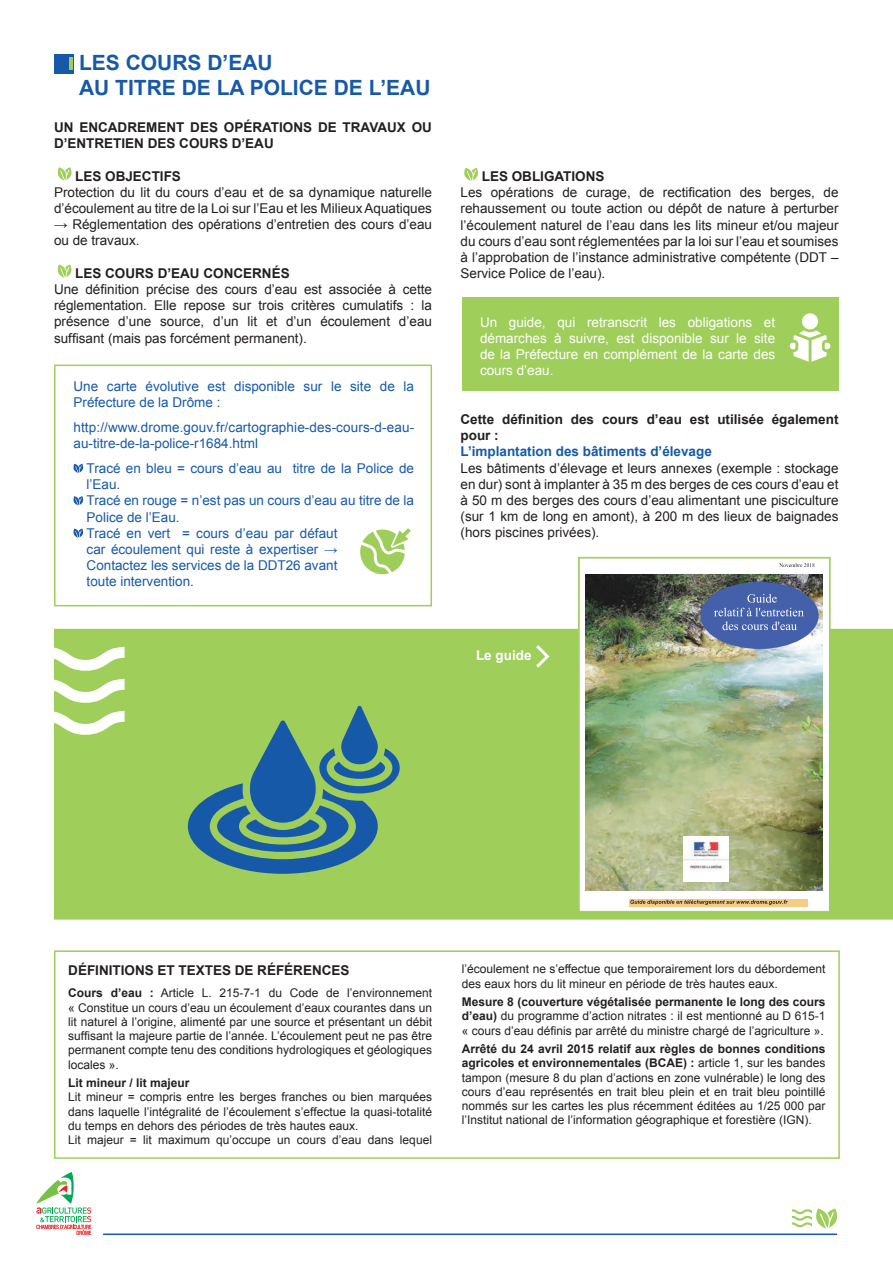
<style>
.page{position:relative;width:893px;height:1263px;background:#fff}
.page>*{position:absolute;margin:0;border:0;box-sizing:border-box;transform-origin:0 0}
.t1{font:700 21px/25.2px "Arial";color:#1759a9}
.t2{font:13.5px/16.2px "Arial";color:#231f20;text-align:justify}
.t3{font:13.5px/16.2px "Arial";color:#1759a9}
.t4{font:700 13.5px/16.2px "Arial";color:#231f20}
.t5{font:13.5px/16.2px "Arial";color:#fff;text-align:justify}
.t6{font:700 13.5px "Arial";color:#1759a9}
.t7{font:700 13.5px "Arial";color:#fff}
.t8{font:12px/14.2px "Arial";color:#231f20;text-align:justify}
.t9{font:700 12px "Arial";color:#231f20}
.s1{font-weight:700}
</style>
<div class="page">
<hr style="left:103px;top:1233px;width:734px;height:2px;background:#1759a9">
<svg style="left:792px;top:1208px;width:45px;height:20px"></svg>
<svg style="left:36px;top:1172px;width:55px;height:63px"></svg>
<div style="left:462px;top:298px;width:376px;height:93px;background:#9fce5a"></div>
<div style="left:54px;top:629px;width:839px;height:290px;background:#9fce5a"></div>
<div style="left:54px;top:54px;width:19px;height:19px;background:#1759a9"></div>
<hr style="left:69px;top:57px;width:4px;height:13px;background:#9fce5a">
<svg style="left:58px;top:167px;width:13px;height:14px"></svg>
<svg style="left:58px;top:265px;width:13px;height:13px"></svg>
<svg style="left:73px;top:464px;width:10px;height:9px"></svg>
<svg style="left:73px;top:496px;width:10px;height:9px"></svg>
<svg style="left:73px;top:528px;width:10px;height:10px"></svg>
<img style="left:578px;top:557px;width:253px;height:355px">
<svg style="left:464px;top:168px;width:14px;height:13px"></svg>
<div style="left:54px;top:365px;width:378px;height:241px;border:2px solid #9fce5a"></div>
<div style="left:802px;top:313px;width:16px;height:16px;background:#fff;border-radius:50%"></div>
<svg style="left:790px;top:330px;width:40px;height:32px"></svg>
<svg style="left:188px;top:706px;width:212px;height:168px;background:#659c7b"></svg>
<svg style="left:533px;top:642px;width:19px;height:29px"></svg>
<div style="left:54px;top:950px;width:786px;height:209px;border:2px solid #9fce5a"></div>
<svg style="left:360px;top:528px;width:51px;height:46px"></svg>
<h1 class="t1" style="left:79px;top:51px;width:353px">LES COURS D’EAU<br>AU TITRE DE LA POLICE DE L’EAU</h1>
<p class="t4" style="left:54px;top:120px;width:379px">UN ENCADREMENT DES OPÉRATIONS DE TRAVAUX OU<br>D’ENTRETIEN DES COURS D’EAU</p>
<p class="t4" style="left:75px;top:168px;width:107px">LES OBJECTIFS</p>
<p class="t2" style="left:54px;top:184px;width:380px">Protection du lit du cours d’eau et de sa dynamique naturelle d’écoulement au titre de la Loi sur l’Eau et les Milieux Aquatiques</p>
<p class="t2" style="left:54px;top:216px;width:379px">→ Réglementation des opérations d’entretien des cours d’eau ou de travaux.</p>
<p class="t4" style="left:75px;top:265px;width:216px">LES COURS D’EAU CONCERNÉS</p>
<p class="t2" style="left:54px;top:281px;width:380px">Une définition précise des cours d’eau est associée à cette réglementation. Elle repose sur trois critères cumulatifs : la présence d’une source, d’un lit et d’un écoulement d’eau suffisant (mais pas forcément permanent).</p>
<p class="t3" style="left:73px;top:378px;width:342px">Une carte évolutive est disponible sur le site de la<br>Préfecture de la Drôme :</p>
<p class="t3" style="left:73px;top:419px;width:342px">http://www.drome.gouv.fr/cartographie-des-cours-d-eau&shy;au-titre-de-la-police-r1684.html</p>
<p class="t3" style="left:87px;top:460px;width:329px">Tracé en bleu = cours d’eau au titre de la Police de l’Eau.<br>Tracé en rouge = n’est pas un cours d’eau au titre de la<br>Police de l’Eau.<br>Tracé en vert = cours d’eau par défaut<br>car écoulement qui reste à expertiser →<br>Contactez les services de la DDT26 avant<br>toute intervention.</p>
<p class="t4" style="left:482px;top:169px;width:124px">LES OBLIGATIONS</p>
<p class="t2" style="left:461px;top:184px;width:379px">Les opérations de curage, de rectification des berges, de rehaussement ou toute action ou dépôt de nature à perturber l’écoulement naturel de l’eau dans les lits mineur et/ou majeur du cours d’eau sont réglementées par la loi sur l’eau et soumises à l’approbation de l’instance administrative compétente (DDT – Service Police de l’eau).</p>
<p class="t5" style="left:480px;top:314px;width:297px">Un guide, qui retranscrit les obligations et démarches à suivre, est disponible sur le site de la Préfecture en complément de la carte des cours d’eau.</p>
<p class="t4" style="left:461px;top:412px;width:379px">Cette définition des cours d’eau est utilisée également pour :</p>
<p class="t6" style="left:461px;top:443px;width:253px">L’implantation des bâtiments d’élevage</p>
<p class="t2" style="left:461px;top:460px;width:379px">Les bâtiments d’élevage et leurs annexes (exemple : stockage en dur) sont à implanter à 35 m des berges de ces cours d’eau et à 50 m des berges des cours d’eau alimentant une pisciculture (sur 1 km de long en amont), à 200 m des lieux de baignades (hors piscines privées).</p>
<p class="t7" style="left:476px;top:647px;width:57px">Le guide</p>
<p class="t4" style="left:68px;top:962px;width:283px">DÉFINITIONS ET TEXTES DE RÉFÉRENCES</p>
<p class="t8" style="left:68px;top:986px;width:365px"><span class="s1">Cours d’eau :</span> Article L. 215-7-1 du Code de l’environnement « Constitue un cours d’eau un écoulement d’eaux courantes dans un lit naturel à l’origine, alimenté par une source et présentant un débit suffisant la majeure partie de l’année. L’écoulement peut ne pas être permanent compte tenu des conditions hydrologiques et géologiques locales ».</p>
<p class="t9" style="left:68px;top:1075px;width:123px">Lit mineur / lit majeur</p>
<p class="t8" style="left:68px;top:1090px;width:365px;text-align:left">Lit mineur = compris entre les berges franches ou bien marquées dans laquelle l’intégralité de l’écoulement s’effectue la quasi-totalité du temps en dehors des périodes de très hautes eaux.<br>Lit majeur = lit maximum qu’occupe un cours d’eau dans lequel</p>
<p class="t8" style="left:462px;top:962px;width:365px">l’écoulement ne s’effectue que temporairement lors du débordement des eaux hors du lit mineur en période de très hautes eaux.</p>
<p class="t8" style="left:462px;top:995px;width:365px"><span class="s1">Mesure 8 (couverture végétalisée permanente le long des cours d’eau)</span> du programme d’action nitrates : il est mentionné au D 615-1 « cours d’eau définis par arrêté du ministre chargé de l’agriculture ».</p>
<p class="t8" style="left:462px;top:1042px;width:365px"><span class="s1">Arrêté du 24 avril 2015 relatif aux règles de bonnes conditions agricoles et environnementales (BCAE) :</span> article 1, sur les bandes tampon (mesure 8 du plan d’actions en zone vulnérable) le long des cours d’eau représentés en trait bleu plein et en trait bleu pointillé nommés sur les cartes les plus récemment éditées au 1/25 000 par l’Institut national de l’information géographique et forestière (IGN).</p>
</div>
